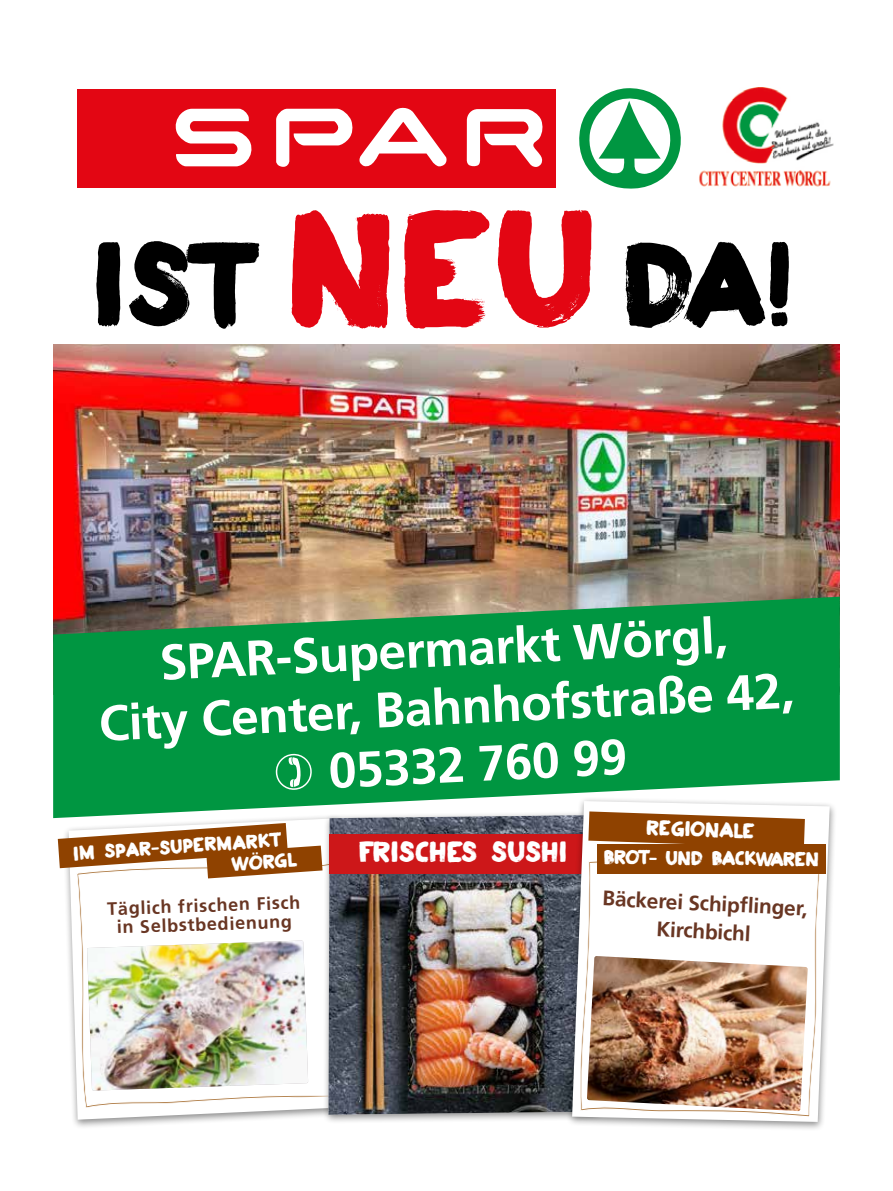
<style>
.page{position:relative;width:893px;height:1191px;background:#fff}
.page>*{position:absolute;margin:0;border:0;box-sizing:border-box;transform-origin:0 0}
.t1{font:120.45px "Plakkaat";color:#000}
.t2{font:700 49.65px "Frutiger";color:#fff}
.t3{font:29.55px "Plakkaat";color:#fff}
.t4{font:21.3px "Plakkaat";color:#fff}
.t5{font:700 21px/27.9px "Frutiger";color:#693623;text-align:center}
.t6{font:20.1px "Plakkaat";letter-spacing:-.04em;color:#fff}
.t7{font:700 18px/18.8px "Frutiger";color:#693623;text-align:center}
.s1{font-size:166.35px;color:#e30613}
</style>
<div class="page">
<div style="left:77px;top:89px;width:478px;height:98px;background:#e30613"></div>
<svg style="left:579px;top:88px;width:102px;height:101px"></svg>
<svg style="left:175px;top:109px;width:77px;height:57px"></svg>
<svg style="left:467px;top:109px;width:76px;height:58px"></svg>
<svg style="left:276px;top:107px;width:171px;height:60px"></svg>
<img style="left:53px;top:345px;width:787px;height:252px">
<svg style="left:53px;top:597px;width:787px;height:221px;background:#17974b"></svg>
<div style="left:62px;top:813px;width:291px;height:316px;background:#000;opacity:.45"></div>
<svg style="left:69px;top:818px;width:253px;height:301px"></svg>
<svg style="left:76px;top:878px;width:246px;height:229px"></svg>
<svg style="left:58px;top:823px;width:264px;height:55px"></svg>
<img style="left:87px;top:940px;width:221px;height:150px">
<div style="left:322px;top:810px;width:283px;height:314px;background:#000;opacity:.45"></div>
<img style="left:328px;top:815px;width:238px;height:299px">
<div style="left:330px;top:834px;width:274px;height:40px;background:#cd1719"></div>
<div style="left:566px;top:796px;width:272px;height:335px;background:#000;opacity:.45"></div>
<svg style="left:572px;top:801px;width:258px;height:321px"></svg>
<svg style="left:579px;top:857px;width:243px;height:262px"></svg>
<svg style="left:588px;top:811px;width:217px;height:37px;background:#a06028"></svg>
<div style="left:597px;top:844px;width:229px;height:29px;background:#8f4200"></div>
<img style="left:587px;top:956px;width:221px;height:155px">
<img style="left:699px;top:87px;width:135px;height:100px">
<svg style="left:275px;top:752px;width:38px;height:38px"></svg>
<h1 class="t1" style="left:90px;top:208px;width:704px">IST <span class="s1">NEU</span> DA!</h1>
<p class="t2" style="left:158px;top:634px;width:570px;rotate:-3deg">SPAR-Supermarkt Wörgl,</p>
<p class="t2" style="left:97px;top:696px;width:698px;rotate:-3deg">City Center, Bahnhofstraße 42,</p>
<p class="t2" style="left:327px;top:742px;width:300px;rotate:-3deg">05332 760 99</p>
<p class="t6" style="left:72px;top:841px;width:210px;rotate:-4deg">IM SPAR-SUPERMARKT</p>
<p class="t3" style="left:358px;top:833px;width:210px">FRISCHES SUSHI</p>
<p class="t6" style="left:231px;top:851px;width:67px;rotate:-4deg">WÖRGL</p>
<p class="t7" style="left:107px;top:899px;width:195px;rotate:-2deg">Täglich frischen Fisch in Selbstbedienung</p>
<p class="t4" style="left:647px;top:814px;width:110px;rotate:2deg">REGIONALE</p>
<p class="t6" style="left:604px;top:845px;width:217px">BROT - UND BACKWAREN</p>
<p class="t5" style="left:603px;top:883px;width:207px;rotate:3deg">Bäckerei Schipfl inger,<br>Kirchbichl</p>
</div>
